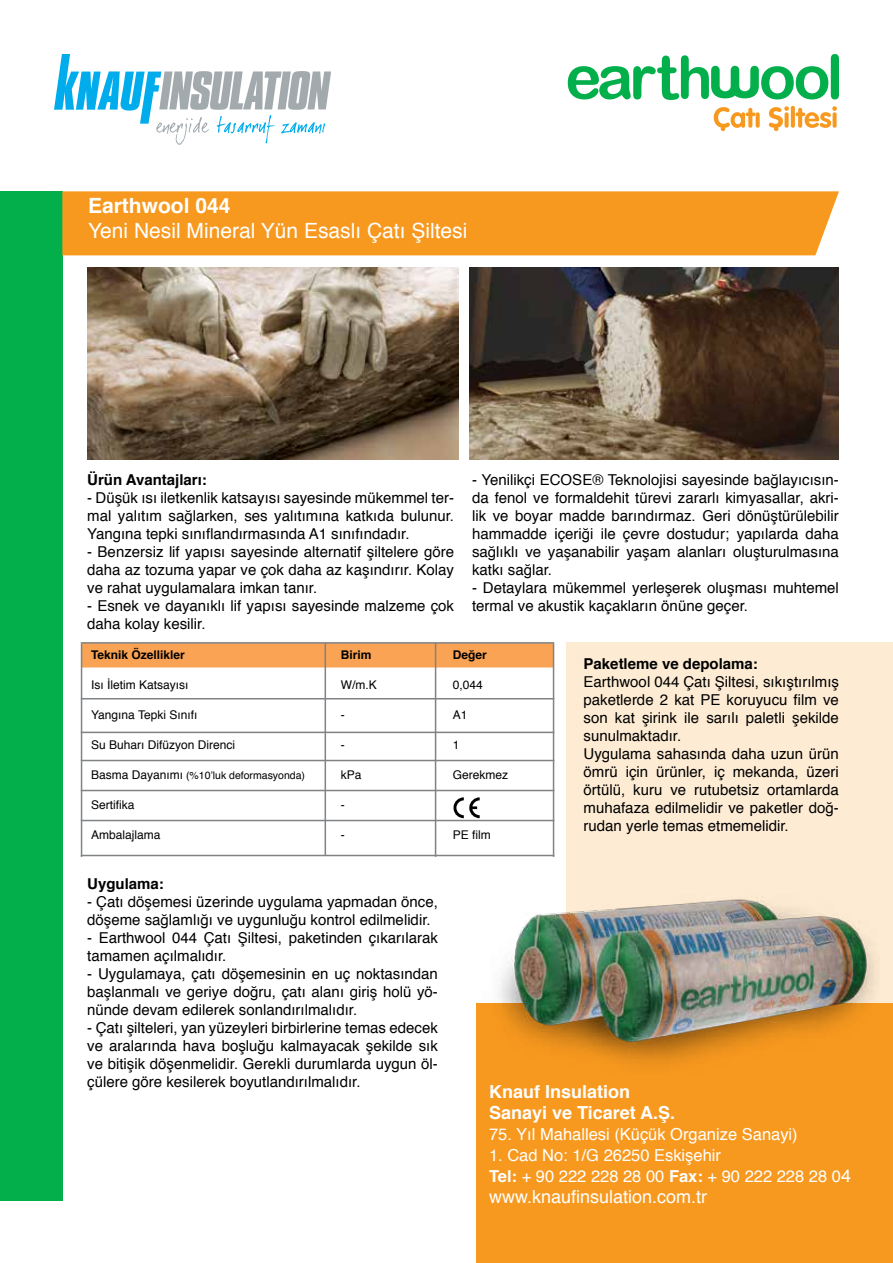
<style>
.page{position:relative;width:893px;height:1263px;background:#fff}
.page>*{position:absolute;margin:0;border:0;box-sizing:border-box;transform-origin:0 0}
.t1{font:21px "Helvetica";color:#fff}
.t2{font:700 21px "Helvetica";color:#fff}
.t3{font:700 18px/21px "Helvetica";color:#fff}
.t4{font:18px "Helvetica";color:#fff}
.t5{font:16.5px/21px "Helvetica";color:#fff}
.t6{font:15px/18px "Helvetica";color:#000;text-align:justify}
.t7{font:700 15px "Helvetica";color:#000}
.t8{font:12px "Helvetica";color:#000}
.t9{font:700 12px "Helvetica";color:#000}
.t10{font:10.5px "Helvetica";color:#000}
.s1{font-size:12px}
.s2{font-weight:700}
.s3{font-size:18px}
</style>
<div class="page">
<svg style="left:54px;top:54px;width:277px;height:91px"></svg>
<svg style="left:568px;top:54px;width:271px;height:46px"></svg>
<svg style="left:769px;top:106px;width:68px;height:25px"></svg>
<svg style="left:714px;top:107px;width:46px;height:24px"></svg>
<div style="left:0;top:191px;width:62px;height:1009px;background:#03af4b"></div>
<div style="left:476px;top:1003px;width:417px;height:260px;background:#f8991f"></div>
<div style="left:567px;top:642px;width:326px;height:404px;background:#fdebd3"></div>
<div style="left:62px;top:191px;width:777px;height:64px;background:#f8991f"></div>
<img style="left:87px;top:268px;width:372px;height:191px">
<img style="left:470px;top:268px;width:369px;height:191px">
<img style="left:472px;top:853px;width:408px;height:212px">
<hr style="left:81px;top:642px;width:149px;height:2px;background:#808285">
<hr style="left:230px;top:642px;width:77px;height:2px;background:#808285">
<hr style="left:307px;top:642px;width:132px;height:2px;background:#808285">
<hr style="left:439px;top:642px;width:115px;height:2px;background:#808285">
<svg style="left:81px;top:643px;width:473px;height:30px"></svg>
<hr style="left:81px;top:673px;width:1px;height:31px;background:#808285">
<hr style="left:553px;top:673px;width:1px;height:31px;background:#808285">
<hr style="left:81px;top:704px;width:1px;height:31px;background:#808285">
<hr style="left:553px;top:704px;width:1px;height:31px;background:#808285">
<hr style="left:81px;top:735px;width:1px;height:30px;background:#808285">
<hr style="left:553px;top:735px;width:1px;height:30px;background:#808285">
<hr style="left:81px;top:765px;width:1px;height:31px;background:#808285">
<hr style="left:553px;top:765px;width:1px;height:31px;background:#808285">
<hr style="left:81px;top:796px;width:1px;height:30px;background:#808285">
<hr style="left:553px;top:796px;width:1px;height:30px;background:#808285">
<hr style="left:81px;top:826px;width:1px;height:31px;background:#808285">
<hr style="left:553px;top:826px;width:1px;height:31px;background:#808285">
<hr style="left:81px;top:855px;width:149px;height:1px;background:#808285">
<hr style="left:230px;top:855px;width:77px;height:1px;background:#808285">
<hr style="left:307px;top:855px;width:132px;height:1px;background:#808285">
<hr style="left:439px;top:855px;width:115px;height:1px;background:#808285">
<hr style="left:81px;top:820px;width:149px;height:1px;background:#808285">
<hr style="left:230px;top:820px;width:77px;height:1px;background:#808285">
<hr style="left:307px;top:820px;width:132px;height:1px;background:#808285">
<hr style="left:439px;top:820px;width:115px;height:1px;background:#808285">
<hr style="left:81px;top:790px;width:149px;height:1px;background:#808285">
<hr style="left:230px;top:790px;width:77px;height:1px;background:#808285">
<hr style="left:307px;top:790px;width:132px;height:1px;background:#808285">
<hr style="left:439px;top:790px;width:115px;height:1px;background:#808285">
<hr style="left:81px;top:760px;width:149px;height:1px;background:#808285">
<hr style="left:230px;top:760px;width:77px;height:1px;background:#808285">
<hr style="left:307px;top:760px;width:132px;height:1px;background:#808285">
<hr style="left:439px;top:760px;width:115px;height:1px;background:#808285">
<hr style="left:81px;top:732px;width:149px;height:1px;background:#808285">
<hr style="left:230px;top:732px;width:77px;height:1px;background:#808285">
<hr style="left:307px;top:732px;width:132px;height:1px;background:#808285">
<hr style="left:439px;top:732px;width:115px;height:1px;background:#808285">
<hr style="left:81px;top:698px;width:149px;height:1px;background:#808285">
<hr style="left:230px;top:698px;width:77px;height:1px;background:#808285">
<hr style="left:307px;top:698px;width:132px;height:1px;background:#808285">
<hr style="left:439px;top:698px;width:115px;height:1px;background:#808285">
<svg style="left:454px;top:797px;width:26px;height:21px"></svg>
<hr style="left:325px;top:789px;width:1px;height:67px;background:#808285">
<hr style="left:325px;top:754px;width:1px;height:35px;background:#808285">
<hr style="left:325px;top:695px;width:1px;height:59px;background:#808285">
<hr style="left:325px;top:643px;width:1px;height:52px;background:#808285">
<hr style="left:435px;top:789px;width:1px;height:68px;background:#808285">
<hr style="left:435px;top:755px;width:1px;height:34px;background:#808285">
<hr style="left:435px;top:695px;width:1px;height:60px;background:#808285">
<hr style="left:435px;top:643px;width:1px;height:52px;background:#808285">
<h1 class="t2" style="left:88px;top:189px;width:144px">Earthwool 044</h1>
<h1 class="t1" style="left:88px;top:215px;width:381px">Yeni Nesil Mineral Yün Esaslı Çatı Şiltesi</h1>
<p class="t7" style="left:87px;top:468px;width:121px">Ürün Avantajları:</p>
<p class="t6" style="left:87px;top:489px;width:368px">- Düşük ısı iletkenlik katsayısı sayesinde mükemmel ter&shy;mal yalıtım sağlarken, ses yalıtımına katkıda bulunur.<br>Yangına tepki sınıflandırmasında A1 sınıfındadır.</p>
<p class="t6" style="left:87px;top:543px;width:368px">- Benzersiz lif yapısı sayesinde alternatif şiltelere göre daha az tozuma yapar ve çok daha az kaşındırır. Kolay ve rahat uygulamalara imkan tanır.</p>
<p class="t6" style="left:87px;top:597px;width:368px">- Esnek ve dayanıklı lif yapısı sayesinde malzeme çok daha kolay kesilir.</p>
<p class="t6" style="left:472px;top:471px;width:368px">- Yenilikçi ECOSE® Teknolojisi sayesinde bağlayıcısın&shy;da fenol ve formaldehit türevi zararlı kimyasallar, akri&shy;lik ve boyar madde barındırmaz. Geri dönüştürülebilir hammadde içeriği ile çevre dostudur; yapılarda daha sağlıklı ve yaşanabilir yaşam alanları oluşturulmasına katkı sağlar.</p>
<p class="t6" style="left:472px;top:579px;width:368px">- Detaylara mükemmel yerleşerek oluşması muhtemel termal ve akustik kaçakların önüne geçer.</p>
<p class="t9" style="left:91px;top:645px;width:95px">Teknik Özellikler</p>
<p class="t8" style="left:91px;top:676px;width:99px">Isı İletim Katsayısı</p>
<p class="t8" style="left:91px;top:706px;width:108px">Yangına Tepki Sınıfı</p>
<p class="t8" style="left:91px;top:736px;width:146px">Su Buharı Difüzyon Direnci</p>
<p class="t10" style="left:91px;top:767px;width:215px"><span class="s1">Basma Dayanımı</span> (%10’luk deformasyonda)</p>
<p class="t8" style="left:91px;top:796px;width:45px">Sertifika</p>
<p class="t8" style="left:91px;top:826px;width:71px">Ambalajlama</p>
<p class="t9" style="left:341px;top:645px;width:32px">Birim</p>
<p class="t8" style="left:341px;top:676px;width:37px">W/m.K</p>
<p class="t8" style="left:341px;top:706px;width:5px">-</p>
<p class="t8" style="left:341px;top:736px;width:5px">-</p>
<p class="t8" style="left:341px;top:766px;width:22px">kPa</p>
<p class="t8" style="left:341px;top:796px;width:5px">-</p>
<p class="t8" style="left:341px;top:826px;width:5px">-</p>
<p class="t7" style="left:87px;top:872px;width:78px">Uygulama:</p>
<p class="t6" style="left:87px;top:893px;width:352px">- Çatı döşemesi üzerinde uygulama yapmadan önce, döşeme sağlamlığı ve uygunluğu kontrol edilmelidir.</p>
<p class="t6" style="left:87px;top:929px;width:352px">- Earthwool 044 Çatı Şiltesi, paketinden çıkarılarak tamamen açılmalıdır.</p>
<p class="t6" style="left:87px;top:965px;width:352px">- Uygulamaya, çatı döşemesinin en uç noktasından başlanmalı ve geriye doğru, çatı alanı giriş holü yö&shy;nünde devam edilerek sonlandırılmalıdır.</p>
<p class="t6" style="left:87px;top:1019px;width:352px">- Çatı şilteleri, yan yüzeyleri birbirlerine temas edecek ve aralarında hava boşluğu kalmayacak şekilde sık ve bitişik döşenmelidir. Gerekli durumlarda uygun öl&shy;çülere göre kesilerek boyutlandırılmalıdır.</p>
<p class="t9" style="left:453px;top:645px;width:36px">Değer</p>
<p class="t8" style="left:453px;top:676px;width:32px">0,044</p>
<p class="t8" style="left:453px;top:706px;width:16px">A1</p>
<p class="t8" style="left:453px;top:736px;width:8px">1</p>
<p class="t8" style="left:453px;top:766px;width:57px">Gerekmez</p>
<p class="t8" style="left:453px;top:826px;width:40px">PE film</p>
<p class="t7" style="left:584px;top:652px;width:176px">Paketleme ve depolama:</p>
<p class="t6" style="left:584px;top:673px;width:257px;text-align:left">Earthwool 044 Çatı Şiltesi, sıkıştırılmış paketlerde 2 kat PE koruyucu film ve son kat şirink ile sarılı paletli şekilde sunulmaktadır.<br>Uygulama sahasında daha uzun ürün ömrü için ürünler, iç mekanda, üzeri örtülü, kuru ve rutubetsiz ortamlarda muhafaza edilmelidir ve paketler doğ&shy;rudan yerle temas etmemelidir.</p>
<p class="t3" style="left:489px;top:1081px;width:188px">Knauf Insulation<br>Sanayi ve Ticaret A.Ş.</p>
<p class="t5" style="left:489px;top:1124px;width:310px">75. Yıl Mahallesi (Küçük Organize Sanayi)</p>
<p class="t5" style="left:489px;top:1145px;width:363px">1. Cad No: 1/G 26250 Eskişehir<br><span class="s2">Tel:</span> + 90 222 228 28 00 <span class="s2">Fax:</span> + 90 222 228 28 0<span class="s3">4</span></p>
<p class="t4" style="left:489px;top:1183px;width:220px">www.knaufinsulation.com.tr</p>
</div>
